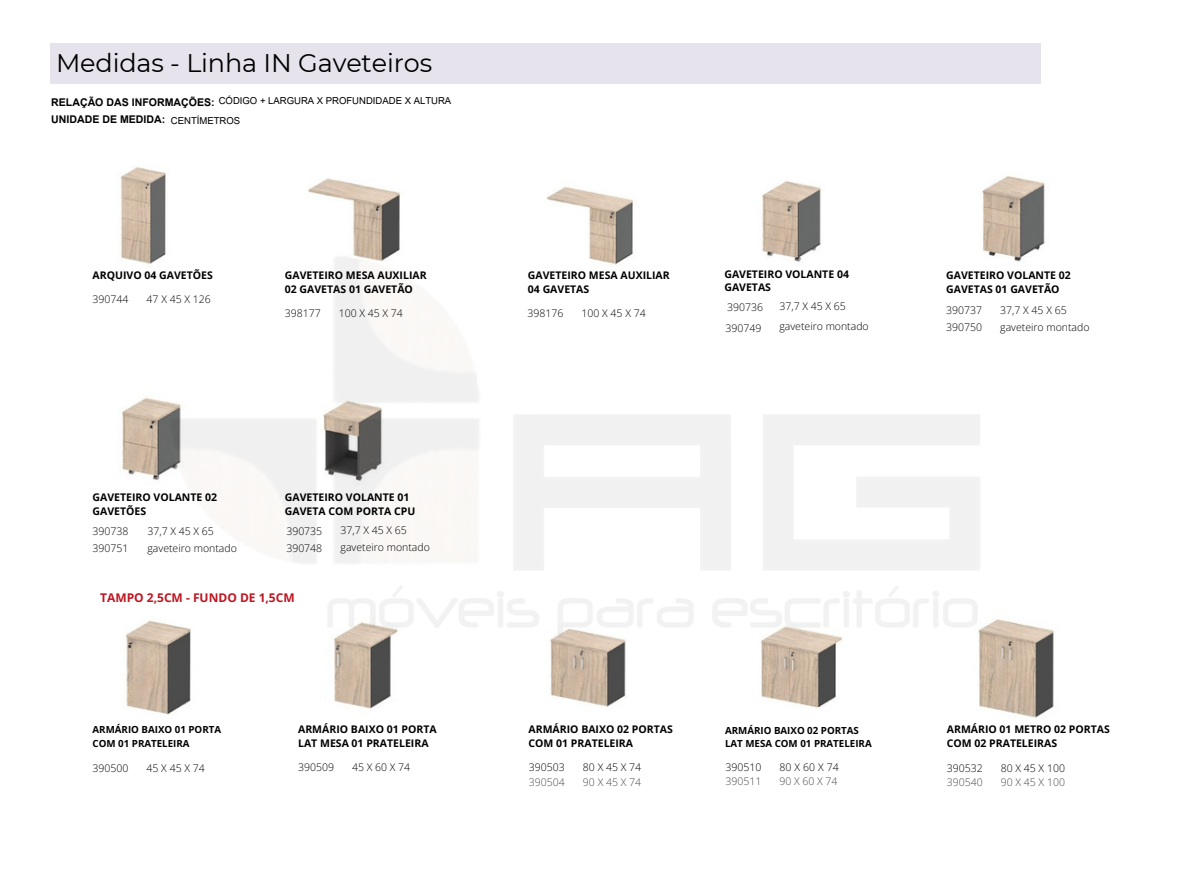
<style>
.page{position:relative;width:1192px;height:893px;background:#fff}
.page>*{position:absolute;margin:0;border:0;box-sizing:border-box;transform-origin:0 0}
.t1{font:25.5px "Montserrat";letter-spacing:-.005em;color:#000}
.t2{font:700 14.85px "Utsaah";color:#000}
.t3{font:13.35px "Utsaah";color:#000}
.t4{font:700 12px "Open Sans";color:#be1622}
.t5{font:700 10.5px/13.5px "Open Sans";color:#000}
.t6{font:300 10.5px/16.8px "Open Sans";color:#000}
.t7{font:300 10.5px/14.7px "Open Sans";letter-spacing:.26em;color:#000}
.t8{font:300 10.5px "Open Sans";color:#4a4a49}
.t9{font:700 9.75px/13.5px "Open Sans";color:#000}
.s1{color:#4a4a49}
</style>
<div class="page">
<img style="left:120px;top:167px;width:46px;height:98px">
<img style="left:546px;top:186px;width:87px;height:57px">
<img style="left:308px;top:178px;width:92px;height:65px">
<img style="left:122px;top:398px;width:34px;height:82px">
<img style="left:982px;top:176px;width:63px;height:75px">
<img style="left:762px;top:181px;width:59px;height:62px">
<img style="left:334px;top:650px;width:57px;height:59px">
<img style="left:978px;top:626px;width:76px;height:92px">
<img style="left:550px;top:650px;width:76px;height:57px">
<img style="left:125px;top:620px;width:66px;height:95px">
<img style="left:761px;top:650px;width:75px;height:58px">
<div style="left:50px;top:43px;width:991px;height:41px;background:#e6e3ed"></div>
<img style="left:156px;top:243px;width:879px;height:407px">
<p class="t1" style="left:56px;top:47px;width:377px">Medidas - Linha IN Gaveteiros</p>
<h6 class="t2" style="left:51px;top:94px;width:165px">RELAÇÃO DAS INFORMAÇÕES:</h6>
<p class="t3" style="left:219px;top:94px;width:234px">CÓDIGO + LARGURA X PROFUNDIDADE X ALTURA</p>
<p class="t2" style="left:51px;top:112px;width:116px">UNIDADE DE MEDIDA:</p>
<h6 class="t3" style="left:171px;top:114px;width:71px">CENTÍMETROS</h6>
<p class="t5" style="left:93px;top:268px;width:122px">ARQUIVO 04 GAVETÕES</p>
<h5 class="t6" style="left:93px;top:290px;width:37px">390744</h5>
<p class="t6" style="left:147px;top:290px;width:66px">47 X 45 X 126</p>
<p class="t5" style="left:285px;top:268px;width:143px">GAVETEIRO MESA AUXILIAR<br>02 GAVETAS 01 GAVETÃO</p>
<p class="t6" style="left:285px;top:304px;width:37px">398177</p>
<p class="t6" style="left:339px;top:304px;width:66px">100 X 45 X 74</p>
<p class="t5" style="left:93px;top:490px;width:126px">GAVETEIRO VOLANTE 02<br>GAVETÕES</p>
<p class="t6" style="left:93px;top:522px;width:37px">390738<br>390751</p>
<p class="t6" style="left:147px;top:522px;width:68px">37,7 X 45 X 65</p>
<p class="t6" style="left:147px;top:539px;width:91px">gaveteiro montado</p>
<h5 class="t5" style="left:285px;top:490px;width:132px">GAVETEIRO VOLANTE 01<br>GAVETA COM PORTA CPU</h5>
<p class="t6" style="left:286px;top:522px;width:37px">390735</p>
<h6 class="t6" style="left:286px;top:539px;width:37px">390748</h6>
<h6 class="t6" style="left:340px;top:521px;width:68px">37,7 X 45 X 65</h6>
<h6 class="t6" style="left:340px;top:538px;width:91px">gaveteiro montado</h6>
<p class="t4" style="left:100px;top:589px;width:196px">TAMPO 2,5CM - FUNDO DE 1,5CM</p>
<p class="t5" style="left:528px;top:268px;width:143px">GAVETEIRO MESA AUXILIAR<br>04 GAVETAS</p>
<h6 class="t6" style="left:527px;top:304px;width:37px">398176</h6>
<p class="t6" style="left:581px;top:304px;width:66px">100 X 45 X 74</p>
<p class="t5" style="left:724px;top:267px;width:126px">GAVETEIRO VOLANTE 04<br>GAVETAS</p>
<p class="t6" style="left:727px;top:299px;width:37px">390736</p>
<p class="t6" style="left:779px;top:298px;width:68px">37,7 X 45 X 65</p>
<p class="t6" style="left:779px;top:318px;width:91px">gaveteiro montado</p>
<p class="t6" style="left:725px;top:319px;width:37px">390749</p>
<p class="t5" style="left:298px;top:722px;width:140px">ARMÁRIO BAIXO 01 PORTA<br>LAT MESA 01 PRATELEIRA</p>
<h5 class="t6" style="left:298px;top:758px;width:37px">390509</h5>
<h5 class="t7" style="left:352px;top:759px;width:60px">45X60X74</h5>
<p class="t5" style="left:528px;top:722px;width:146px">ARMÁRIO BAIXO 02 PORTAS<br>COM 01 PRATELEIRA</p>
<p class="t6" style="left:529px;top:758px;width:37px">390503</p>
<h6 class="t8" style="left:529px;top:774px;width:37px">390504</h6>
<h6 class="t9" style="left:93px;top:722px;width:130px">ARMÁRIO BAIXO 01 PORTA<br>COM 01 PRATELEIRA</h6>
<p class="t9" style="left:725px;top:722px;width:148px">ARMÁRIO BAIXO 02 PORTAS<br>LAT MESA COM 01 PRATELEIRA</p>
<h6 class="t7" style="left:583px;top:759px;width:60px">80X45X74<br><span class="s1">90X45X74</span></h6>
<p class="t6" style="left:725px;top:759px;width:37px;line-height:13.5px">390510<br><span class="s1">390511</span></p>
<h3 class="t7" style="left:779px;top:759px;width:61px;line-height:13.5px">80X60X74<br><span class="s1">90X60X74</span></h3>
<p class="t6" style="left:93px;top:759px;width:37px">390500</p>
<h6 class="t7" style="left:147px;top:760px;width:60px">45X45X74</h6>
<p class="t5" style="left:946px;top:268px;width:126px">GAVETEIRO VOLANTE 02<br>GAVETAS 01 GAVETÃO</p>
<p class="t6" style="left:946px;top:301px;width:37px">390737</p>
<h5 class="t6" style="left:946px;top:318px;width:37px">390750</h5>
<h5 class="t6" style="left:1000px;top:301px;width:68px">37,7 X 45 X 65</h5>
<h5 class="t6" style="left:1000px;top:318px;width:91px">gaveteiro montado</h5>
<h5 class="t5" style="left:946px;top:722px;width:165px">ARMÁRIO 01 METRO 02 PORTAS<br>COM 02 PRATELEIRAS</h5>
<h5 class="t6" style="left:946px;top:758px;width:37px">390532</h5>
<p class="t8" style="left:946px;top:774px;width:37px">390540</p>
<h6 class="t6" style="left:1000px;top:759px;width:66px;line-height:14.7px">80 X 45 X 100<br><span class="s1">90 X 45 X 100</span></h6>
</div>
